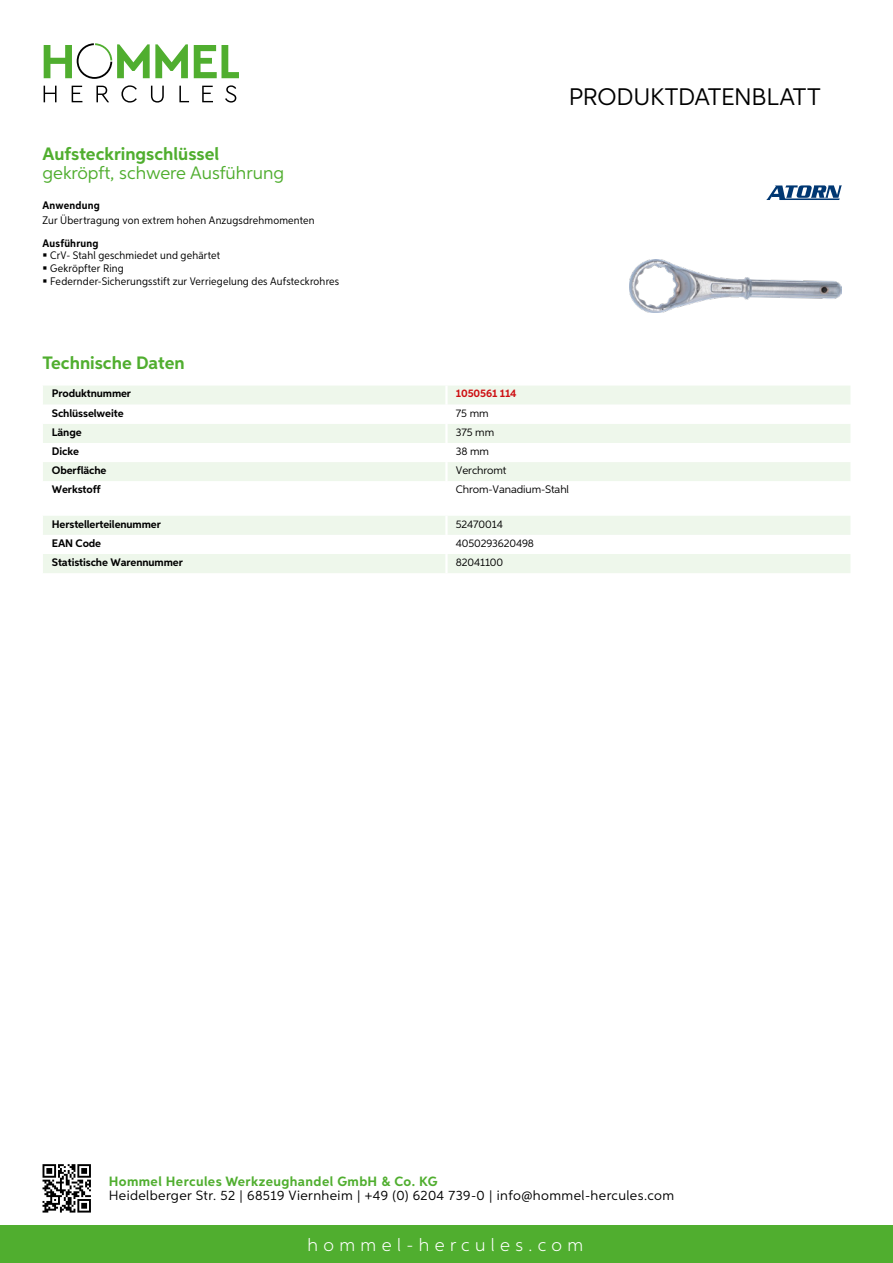
<style>
.page{position:relative;width:893px;height:1263px;background:#fff}
.page>*{position:absolute;margin:0;border:0;box-sizing:border-box;transform-origin:0 0}
.t1{font:24px "Aspira";letter-spacing:-.01em;color:#000}
.t2{font:700 18px "Aspira";color:#50ae2f}
.t3{font:18px "Aspira";color:#50ae2f}
.t4{font:300 18px "Aspira";letter-spacing:.3em;color:#fff}
.t5{font:13.5px "Aspira";letter-spacing:.03em;color:#000}
.t6{font:700 13.5px "Aspira";letter-spacing:.03em;color:#50ae2f}
.t7{font:10.95px/12.8px "Aspira Nar";letter-spacing:.015em;color:#000}
.t8{font:700 10.95px "Aspira";letter-spacing:-.01em;color:#000}
.t9{font:10.95px "Aspira";letter-spacing:-.01em;color:#000}
.t10{font:700 10.95px "Aspira Nar";letter-spacing:.02em;color:#000}
.t11{font:700 10.95px "Aspira";letter-spacing:-.01em;color:#cd1013}
</style>
<div class="page">
<div style="left:0;top:1226px;width:893px;height:37px;background:#50ae2f"></div>
<svg style="left:43px;top:1164px;width:48px;height:48px"></svg>
<svg style="left:194px;top:45px;width:45px;height:33px"></svg>
<svg style="left:44px;top:43px;width:144px;height:36px"></svg>
<svg style="left:44px;top:86px;width:13px;height:16px"></svg>
<svg style="left:72px;top:86px;width:10px;height:16px"></svg>
<svg style="left:96px;top:86px;width:13px;height:16px"></svg>
<svg style="left:121px;top:85px;width:16px;height:18px"></svg>
<svg style="left:151px;top:86px;width:13px;height:17px"></svg>
<svg style="left:179px;top:86px;width:10px;height:16px"></svg>
<svg style="left:202px;top:86px;width:11px;height:16px"></svg>
<svg style="left:225px;top:85px;width:11px;height:18px"></svg>
<div style="left:43px;top:386px;width:807px;height:18px;background:#eef7eb"></div>
<svg style="left:43px;top:424px;width:807px;height:57px;fill:#eef7eb"></svg>
<hr style="left:445px;top:386px;width:3px;height:19px;background:#fff">
<hr style="left:445px;top:424px;width:3px;height:19px;background:#fff">
<hr style="left:445px;top:443px;width:3px;height:19px;background:#fff">
<hr style="left:445px;top:462px;width:3px;height:19px;background:#fff">
<svg style="left:43px;top:516px;width:807px;height:57px"></svg>
<hr style="left:445px;top:554px;width:3px;height:19px;background:#fff">
<img style="left:629px;top:259px;width:213px;height:54px">
<svg style="left:766px;top:185px;width:76px;height:15px"></svg>
<h2 class="t2" style="left:43px;top:142px;width:178px">Aufsteckringschlüssel</h2>
<h2 class="t3" style="left:43px;top:162px;width:243px">gekröpft, schwere Ausführung</h2>
<p class="t10" style="left:43px;top:199px;width:59px">Anwendung</p>
<p class="t7" style="left:43px;top:214px;width:273px">Zur Übertragung von extrem hohen Anzugsdrehmomenten</p>
<p class="t10" style="left:43px;top:236px;width:58px">Ausführung</p>
<p class="t7" style="left:50px;top:249px;width:291px">CrV- Stahl geschmiedet und gehärtet<br>Gekröpfter Ring<br>Federnder-Sicherungsstift zur Verriegelung des Aufsteckrohres</p>
<h1 class="t1" style="left:569px;top:82px;width:253px">Produktdatenblatt</h1>
<h2 class="t2" style="left:43px;top:351px;width:144px">Technische Daten</h2>
<p class="t8" style="left:52px;top:387px;width:81px">Produktnummer</p>
<p class="t11" style="left:456px;top:387px;width:62px">1050561 114</p>
<p class="t8" style="left:52px;top:406px;width:73px">Schlüsselweite</p>
<p class="t9" style="left:456px;top:406px;width:34px">75 mm</p>
<p class="t8" style="left:52px;top:425px;width:31px">Länge</p>
<p class="t9" style="left:456px;top:425px;width:40px">375 mm</p>
<p class="t8" style="left:52px;top:444px;width:29px">Dicke</p>
<p class="t9" style="left:456px;top:444px;width:35px">38 mm</p>
<p class="t8" style="left:52px;top:463px;width:56px">Oberfläche</p>
<p class="t9" style="left:456px;top:464px;width:52px">Verchromt</p>
<p class="t8" style="left:52px;top:483px;width:50px">Werkstoff</p>
<p class="t9" style="left:456px;top:483px;width:115px">Chrom-Vanadium-Stahl</p>
<p class="t8" style="left:52px;top:517px;width:111px">Herstellerteilenummer</p>
<p class="t9" style="left:456px;top:517px;width:49px">52470014</p>
<p class="t8" style="left:52px;top:536px;width:51px">EAN Code</p>
<p class="t9" style="left:456px;top:536px;width:80px">4050293620498</p>
<p class="t8" style="left:52px;top:555px;width:132px">Statistische Warennummer</p>
<p class="t9" style="left:456px;top:555px;width:49px">82041100</p>
<p class="t6" style="left:109px;top:1172px;width:330px">Hommel Hercules Werkzeughandel GmbH &amp; Co. KG</p>
<p class="t5" style="left:109px;top:1187px;width:567px">Heidelberger Str. 52 | 68519 Viernheim | +49 (0) 6204 739-0 | info@hommel-hercules.com</p>
<h2 class="t4" style="left:307px;top:1234px;width:277px">hommel-hercules.com</h2>
</div>
